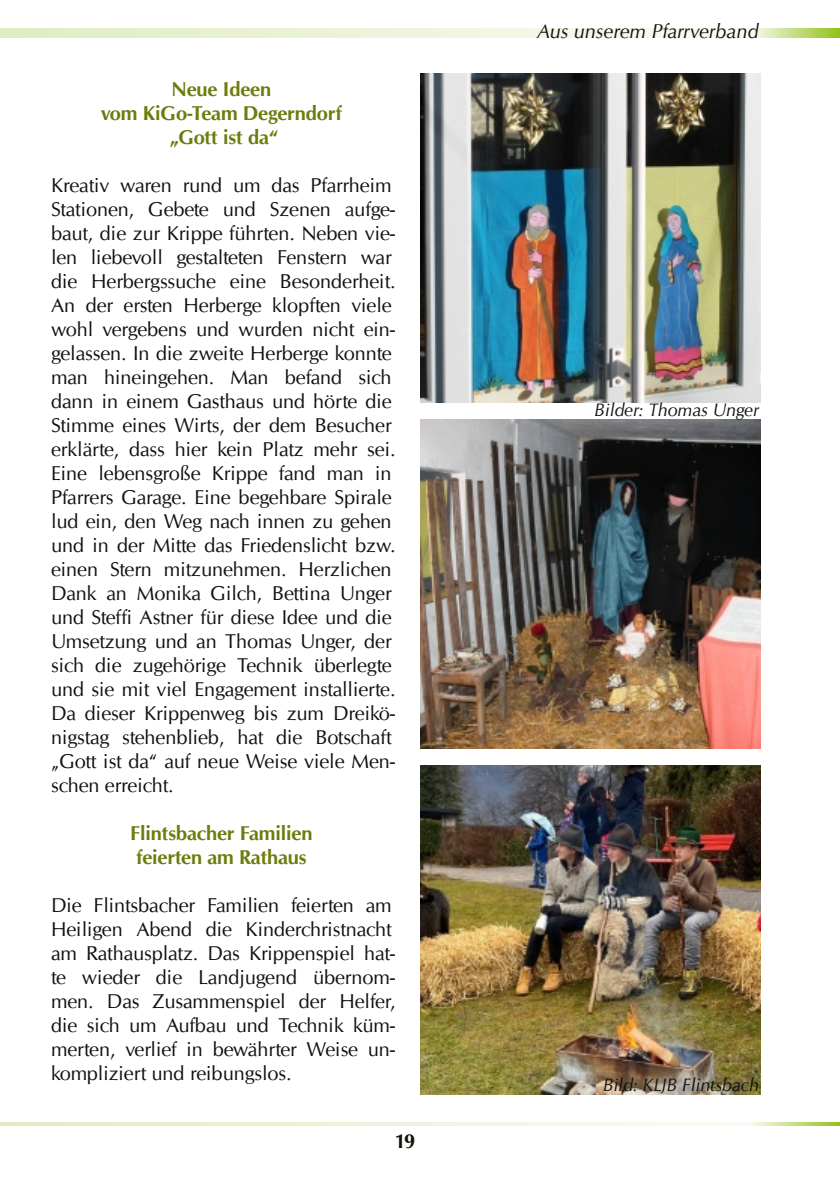
<style>
.page{position:relative;width:840px;height:1191px;background:#fff}
.page>*{position:absolute;margin:0;border:0;box-sizing:border-box;transform-origin:0 0}
.t1{font:20px/24px "URW Classico";letter-spacing:-.005em;color:#12120d}
.t2{font:700 20px/24px "URW Classico";letter-spacing:-.005em;color:#6e7b0d;text-align:center}
.t3{font:italic 20px "URW Classico";letter-spacing:-.01em;color:#12120d}
.t4{font:700 20px "URW Classico";color:#12120d}
.t5{font:italic 18px "URW Classico";letter-spacing:-.01em;color:#12120d}
</style>
<div class="page">
<img style="left:420px;top:74px;width:340px;height:329px">
<img style="left:420px;top:420px;width:340px;height:328px">
<img style="left:420px;top:765px;width:340px;height:329px">
<svg style="left:0;top:28px;width:839px;height:10px"></svg>
<p class="t2" style="left:101px;top:81px;width:243px">Neue Ideen<br>vom KiGo-Team Degerndorf „Gott ist da“</p>
<p class="t1" style="left:51px;top:173px;width:346px">Kreativ waren rund um das Pfarrheim Stationen, Gebete und Szenen aufge&shy;baut, die zur Krippe führten. Neben vie&shy;len liebevoll gestalteten Fenstern war die Herbergssuche eine Besonderheit.<br>An der ersten Herberge klopften viele wohl vergebens und wurden nicht ein&shy;gelassen. In die zweite Herberge konnte man hineingehen. Man befand sich dann in einem Gasthaus und hörte die Stimme eines Wirts, der dem Besucher erklärte, dass hier kein Platz mehr sei.<br>Eine lebensgroße Krippe fand man in Pfarrers Garage. Eine begehbare Spirale lud ein, den Weg nach innen zu gehen und in der Mitte das Friedenslicht bzw. einen Stern mitzunehmen. Herzlichen Dank an Monika Gilch, Bettina Unger und Steffi Astner für diese Idee und die Umsetzung und an Thomas Unger, der sich die zugehörige Technik überlegte und sie mit viel Engagement installierte.<br>Da dieser Krippenweg bis zum Dreikö&shy;nigstag stehenblieb, hat die Botschaft „Gott ist da“ auf neue Weise viele Men&shy;schen erreicht.</p>
<p class="t2" style="left:130px;top:825px;width:184px;text-align:left">Flintsbacher Familien feierten am Rathaus</p>
<p class="t1" style="left:51px;top:893px;width:346px">Die Flintsbacher Familien feierten am Heiligen Abend die Kinderchristnacht am Rathausplatz. Das Krippenspiel hat&shy;te wieder die Landjugend übernom&shy;men. Das Zusammenspiel der Helfer, die sich um Aufbau und Technik küm&shy;merten, verlief in bewährter Weise un&shy;kompliziert und reibungslos.</p>
<p class="t4" style="left:394px;top:1132px;width:22px">19</p>
<p class="t3" style="left:537px;top:18px;width:222px">Aus unserem Pfarrverband</p>
<p class="t5" style="left:593px;top:399px;width:166px">Bilder: Thomas Unger</p>
<p class="t5" style="left:602px;top:1073px;width:158px">Bild: KLJB Flintsbach</p>
</div>
